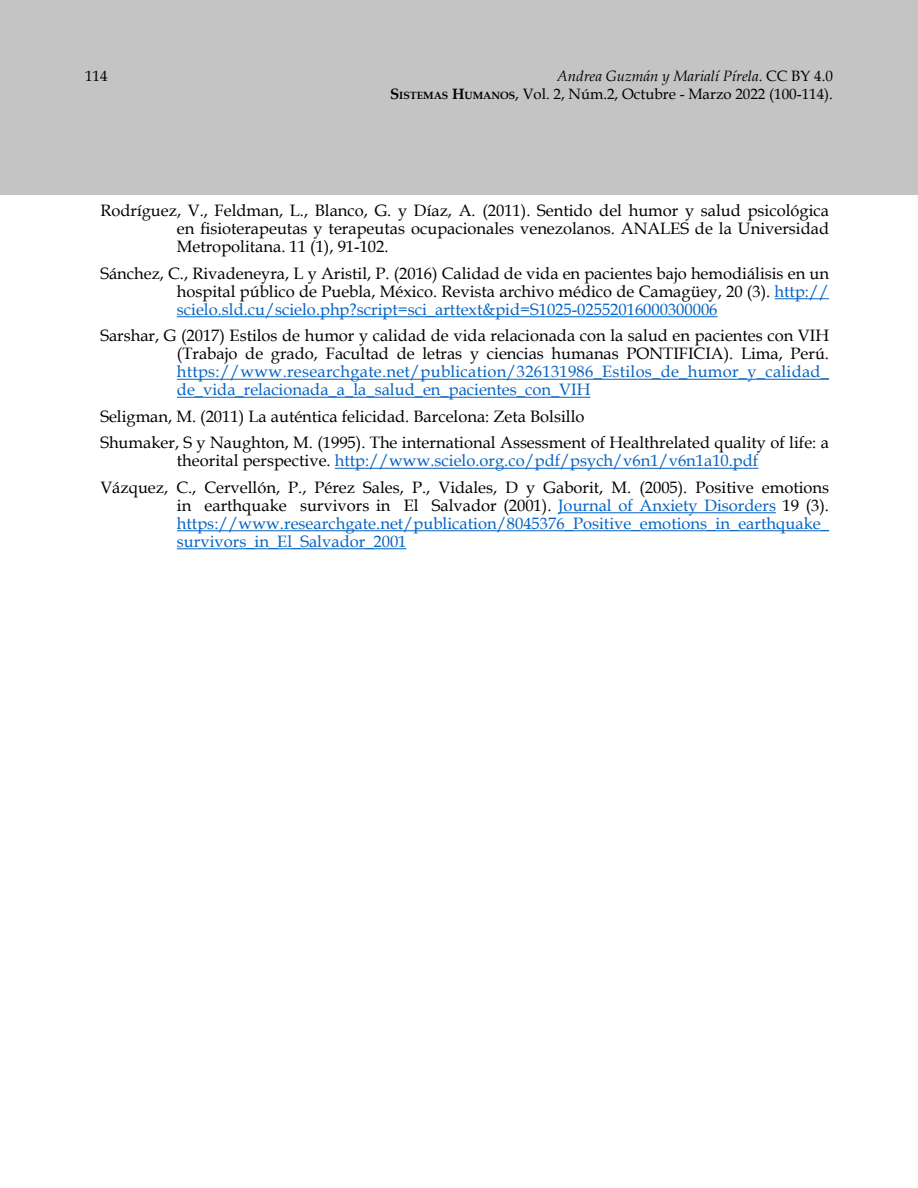
<style>
.page{position:relative;width:918px;height:1188px;background:#fff}
.page>*{position:absolute;margin:0;border:0;box-sizing:border-box;transform-origin:0 0}
.t1{font:16.5px/18px "Book Antiqua";color:#000;text-align:justify}
.t2{font:16.5px/18px "Book Antiqua";color:#0563c1}
.t3{font:15px/18px "Book Antiqua";color:#000;text-align:right}
.s1{font-style:italic}
.s2{font-weight:700}
.s3{font-weight:700;font-size:10.5px}
.s4{color:#0563c1}
.s5{color:#000}
</style>
<div class="page">
<div style="left:0;top:0;width:917px;height:195px;background:#c4c4c4"></div>
<hr style="left:775px;top:298px;width:54px;height:1px;background:#0563c1">
<hr style="left:177px;top:316px;width:541px;height:1px;background:#0563c1">
<hr style="left:177px;top:379px;width:652px;height:1px;background:#0563c1">
<hr style="left:177px;top:397px;width:413px;height:1px;background:#0563c1">
<hr style="left:335px;top:468px;width:423px;height:1px;background:#0563c1">
<hr style="left:558px;top:512px;width:218px;height:1px;background:#0563c1">
<hr style="left:177px;top:530px;width:652px;height:1px;background:#0563c1">
<hr style="left:177px;top:548px;width:230px;height:1px;background:#0563c1">
<p class="t3" style="left:85px;top:67px;width:24px">114</p>
<p class="t3" style="left:390px;top:67px;width:444px"><span class="s1">Andrea Guzmán y Marialí Pírela</span>. CC BY 4.0<br><span class="s2">S</span><span class="s3">ISTEMAS</span> <span class="s2">H</span><span class="s3">UMANOS</span>, Vol. 2, Núm.2, Octubre - Marzo 2022 (100-114).</p>
<p class="t1" style="left:177px;top:201px;width:654px;text-indent:-77px">Rodríguez, V., Feldman, L., Blanco, G. y Díaz, A. (2011). Sentido del humor y salud psicológica en fisioterapeutas y terapeutas ocupacionales venezolanos. ANALES de la Universidad Metropolitana. 11 (1), 91-102.</p>
<p class="t1" style="left:177px;top:264px;width:654px;text-indent:-77px">Sánchez, C., Rivadeneyra, L y Aristil, P. (2016) Calidad de vida en pacientes bajo hemodiálisis en un hospital público de Puebla, México. Revista archivo médico de Camagüey, 20 (3). <span class="s4">http:// scielo.sld.cu/scielo.php?script=sci_arttext&amp;pid=S1025-02552016000300006</span></p>
<p class="t1" style="left:100px;top:326px;width:730px;text-align:right">Sarshar, G (2017) Estilos de humor y calidad de vida relacionada con la salud en pacientes con VIH (Trabajo de grado, Facultad de letras y ciencias humanas PONTIFICIA). Lima, Perú.</p>
<p class="t2" style="left:177px;top:362px;width:654px">https://www.researchgate.net/publication/326131986_Estilos_de_humor_y_calidad_ de_vida_relacionada_a_la_salud_en_pacientes_con_VIH</p>
<p class="t1" style="left:100px;top:402px;width:730px;line-height:26.5px">Seligman, M. (2011) La auténtica felicidad. Barcelona: Zeta Bolsillo<br>Shumaker, S y Naughton, M. (1995). The international Assessment of Healthrelated quality of life: a</p>
<p class="t1" style="left:100px;top:447px;width:730px;line-height:26.5px;text-align:center">theorital perspective. <span class="s4">http://www.scielo.org.co/pdf/psych/v6n1/v6n1a10.pdf<br></span>Vázquez, C., Cervellón, P., Pérez Sales, P., Vidales, D y Gaborit, M. (2005). Positive emotions</p>
<p class="t2" style="left:177px;top:496px;width:654px;text-align:justify"><span class="s5">in earthquake survivors in El Salvador (2001).</span> Journal of Anxiety Disorders <span class="s5">19 (3). </span>https://www.researchgate.net/publication/8045376_Positive_emotions_in_earthquake_ survivors_in_El_Salvador_2001</p>
</div>
